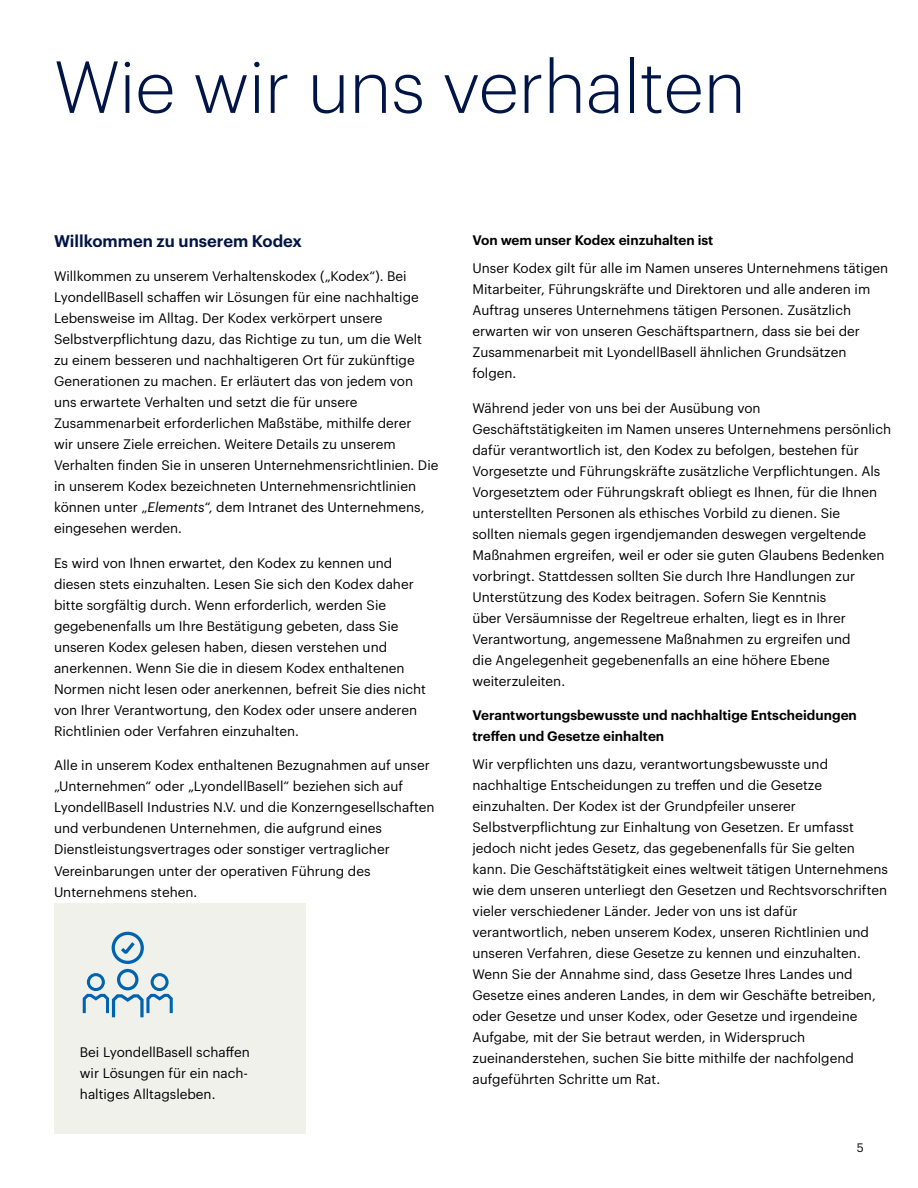
<style>
.page{position:relative;width:918px;height:1188px;background:#fff}
.page>*{position:absolute;margin:0;border:0;box-sizing:border-box;transform-origin:0 0}
.t1{font:300 72px "Graphik";color:#001446}
.t2{font:600 16.5px "Graphik";color:#001446}
.t3{font:13.5px/21px "Graphik";color:#000}
.t4{font:600 13.5px/21px "Graphik";color:#000}
.t5{font:12px "Graphik";color:#000}
.s1{font-style:italic}
</style>
<div class="page">
<div style="left:54px;top:903px;width:252px;height:231px;background:#f1f1ec"></div>
<svg style="left:83px;top:932px;width:90px;height:85px"></svg>
<h1 class="t1" style="left:54px;top:34px;width:693px">Wie wir uns verhalten</h1>
<p class="t2" style="left:54px;top:228px;width:250px">Willkommen zu unserem Kodex</p>
<p class="t3" style="left:54px;top:265px;width:386px">Willkommen zu unserem Verhaltenskodex („Kodex“). Bei LyondellBasell schaffen wir Lösungen für eine nachhaltige Lebensweise im Alltag. Der Kodex verkörpert unsere Selbstverpflichtung dazu, das Richtige zu tun, um die Welt zu einem besseren und nachhaltigeren Ort für zukünftige Generationen zu machen. Er erläutert das von jedem von uns erwartete Verhalten und setzt die für unsere Zusammenarbeit erforderlichen Maßstäbe, mithilfe derer<br>wir unsere Ziele erreichen. Weitere Details zu unserem Verhalten finden Sie in unseren Unternehmensrichtlinien. Die in unserem Kodex bezeichneten Unternehmensrichtlinien können unter „<span class="s1">Elements</span>“, dem Intranet des Unternehmens, eingesehen werden.</p>
<p class="t3" style="left:54px;top:551px;width:374px">Es wird von Ihnen erwartet, den Kodex zu kennen und diesen stets einzuhalten. Lesen Sie sich den Kodex daher bitte sorgfältig durch. Wenn erforderlich, werden Sie gegebenenfalls um Ihre Bestätigung gebeten, dass Sie unseren Kodex gelesen haben, diesen verstehen und anerkennen. Wenn Sie die in diesem Kodex enthaltenen Normen nicht lesen oder anerkennen, befreit Sie dies nicht von Ihrer Verantwortung, den Kodex oder unsere anderen Richtlinien oder Verfahren einzuhalten.</p>
<p class="t3" style="left:54px;top:754px;width:382px">Alle in unserem Kodex enthaltenen Bezugnahmen auf unser „Unternehmen“ oder „LyondellBasell“ beziehen sich auf LyondellBasell Industries N.V. und die Konzerngesellschaften und verbundenen Unternehmen, die aufgrund eines Dienstleistungsvertrages oder sonstiger vertraglicher Vereinbarungen unter der operativen Führung des Unternehmens stehen.</p>
<p class="t3" style="left:80px;top:1041px;width:171px">Bei LyondellBasell schaffen wir Lösungen für ein nach&shy;haltiges Alltagsleben.</p>
<p class="t4" style="left:472px;top:229px;width:242px">Von wem unser Kodex einzuhalten ist</p>
<p class="t3" style="left:472px;top:257px;width:417px">Unser Kodex gilt für alle im Namen unseres Unternehmens tätigen Mitarbeiter, Führungskräfte und Direktoren und alle anderen im Auftrag unseres Unternehmens tätigen Personen. Zusätzlich erwarten wir von unseren Geschäftspartnern, dass sie bei der Zusammenarbeit mit LyondellBasell ähnlichen Grundsätzen folgen.</p>
<p class="t3" style="left:472px;top:396px;width:420px">Während jeder von uns bei der Ausübung von Geschäftstätigkeiten im Namen unseres Unternehmens persönlich dafür verantwortlich ist, den Kodex zu befolgen, bestehen für Vorgesetzte und Führungskräfte zusätzliche Verpflichtungen. Als Vorgesetztem oder Führungskraft obliegt es Ihnen, für die Ihnen unterstellten Personen als ethisches Vorbild zu dienen. Sie<br>sollten niemals gegen irgendjemanden deswegen vergeltende Maßnahmen ergreifen, weil er oder sie guten Glaubens Bedenken vorbringt. Stattdessen sollten Sie durch Ihre Handlungen zur Unterstützung des Kodex beitragen. Sofern Sie Kenntnis<br>über Versäumnisse der Regeltreue erhalten, liegt es in Ihrer Verantwortung, angemessene Maßnahmen zu ergreifen und<br>die Angelegenheit gegebenenfalls an eine höhere Ebene weiterzuleiten.</p>
<p class="t4" style="left:472px;top:704px;width:386px">Verantwortungsbewusste und nachhaltige Entscheidungen treffen und Gesetze einhalten</p>
<p class="t3" style="left:472px;top:753px;width:417px">Wir verpflichten uns dazu, verantwortungsbewusste und nachhaltige Entscheidungen zu treffen und die Gesetze einzuhalten. Der Kodex ist der Grundpfeiler unserer Selbstverpflichtung zur Einhaltung von Gesetzen. Er umfasst jedoch nicht jedes Gesetz, das gegebenenfalls für Sie gelten kann. Die Geschäftstätigkeit eines weltweit tätigen Unternehmens wie dem unseren unterliegt den Gesetzen und Rechtsvorschriften vieler verschiedener Länder. Jeder von uns ist dafür verantwortlich, neben unserem Kodex, unseren Richtlinien und unseren Verfahren, diese Gesetze zu kennen und einzuhalten.<br>Wenn Sie der Annahme sind, dass Gesetze Ihres Landes und Gesetze eines anderen Landes, in dem wir Geschäfte betreiben, oder Gesetze und unser Kodex, oder Gesetze und irgendeine Aufgabe, mit der Sie betraut werden, in Widerspruch zueinanderstehen, suchen Sie bitte mithilfe der nachfolgend aufgeführten Schritte um Rat.</p>
<p class="t5" style="left:857px;top:1139px;width:9px">5</p>
</div>
